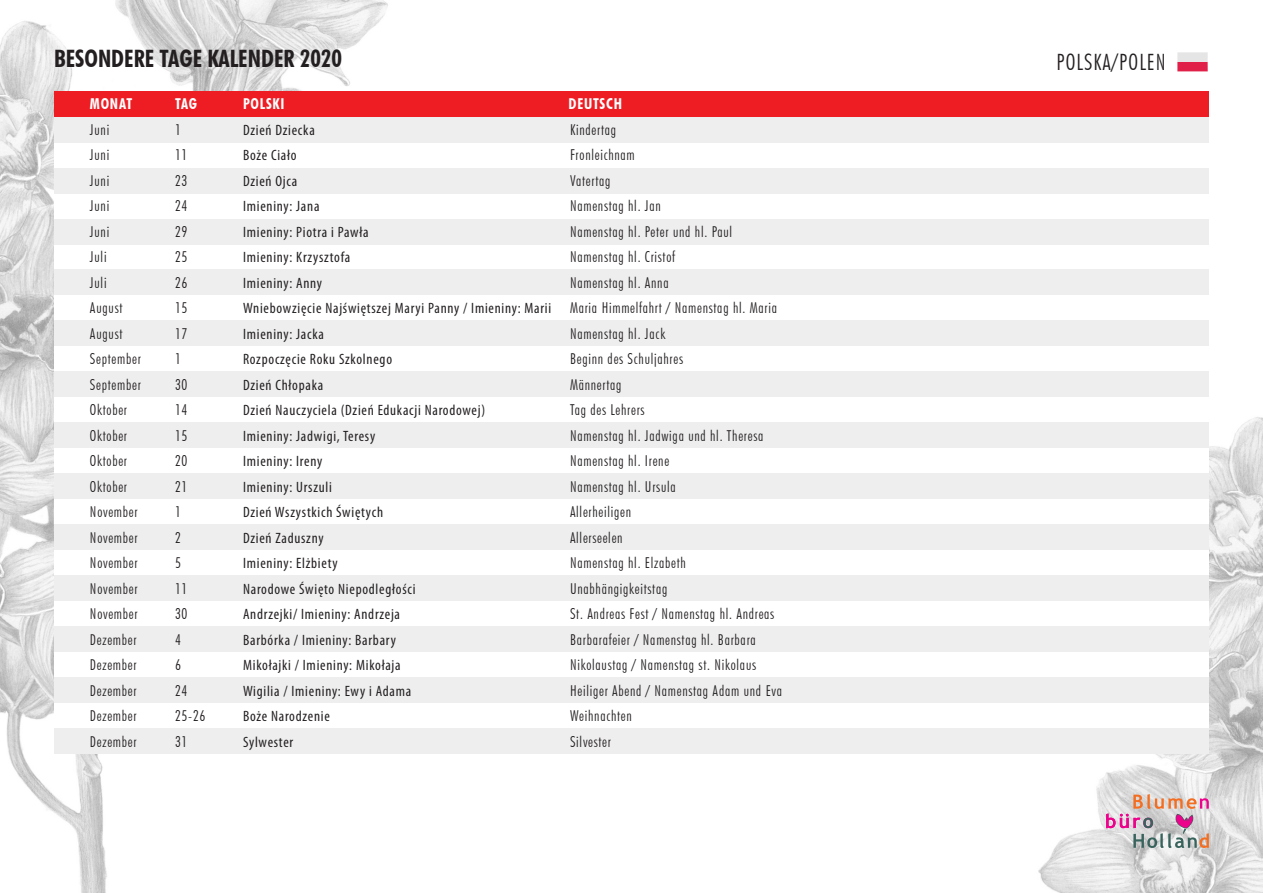
<style>
.page{position:relative;width:1263px;height:893px;background:#fff}
.page>*{position:absolute;margin:0;border:0;box-sizing:border-box;transform-origin:0 0}
.t1{font:700 condensed 24px "Futura BT";color:#231f20}
.t2{font:300 condensed 22.5px "Futura BT";letter-spacing:.05em;color:#231f20}
.t3{font:300 condensed 15px "Futura BT";letter-spacing:.05em;color:#231f20}
.t4{font:condensed 15px "Myriad Pro";letter-spacing:.05em;color:#231f20}
.t5{font:700 condensed 15px "Futura BT";letter-spacing:.05em;color:#fff}
</style>
<div class="page">
<img style="left:0;top:0;width:388px;height:893px">
<img style="left:1038px;top:417px;width:225px;height:476px">
<svg style="left:1106px;top:794px;width:103px;height:54px;background:#d0babd"></svg>
<div style="left:54px;top:91px;width:1155px;height:663px;background:#fff"></div>
<div style="left:54px;top:117px;width:1155px;height:25px;background:#eeeeef"></div>
<div style="left:54px;top:321px;width:1155px;height:25px;background:#eeeeef"></div>
<div style="left:54px;top:91px;width:1155px;height:26px;background:#ee1d23"></div>
<div style="left:54px;top:219px;width:1155px;height:25px;background:#eeeeef"></div>
<div style="left:54px;top:423px;width:1155px;height:25px;background:#eeeeef"></div>
<div style="left:54px;top:524px;width:1155px;height:26px;background:#eeeeef"></div>
<div style="left:54px;top:626px;width:1155px;height:26px;background:#eeeeef"></div>
<div style="left:54px;top:677px;width:1155px;height:26px;background:#eeeeef"></div>
<div style="left:54px;top:728px;width:1155px;height:26px;background:#eeeeef"></div>
<div style="left:54px;top:168px;width:1155px;height:25px;background:#eeeeef"></div>
<div style="left:54px;top:372px;width:1155px;height:25px;background:#eeeeef"></div>
<div style="left:54px;top:270px;width:1155px;height:25px;background:#eeeeef"></div>
<div style="left:54px;top:474px;width:1155px;height:25px;background:#eeeeef"></div>
<div style="left:54px;top:575px;width:1155px;height:26px;background:#eeeeef"></div>
<svg style="left:1177px;top:52px;width:31px;height:19px"></svg>
<h1 class="t1" style="left:54px;top:44px;width:290px">BESONDERE TAGE KALENDER 2020</h1>
<p class="t5" style="left:90px;top:95px;width:44px">MONAT</p>
<p class="t5" style="left:175px;top:95px;width:24px">TAG</p>
<p class="t5" style="left:243px;top:95px;width:43px">POLSKI</p>
<p class="t5" style="left:568px;top:95px;width:55px">DEUTSCH</p>
<p class="t3" style="left:90px;top:120px;width:21px">Juni</p>
<p class="t3" style="left:175px;top:120px;width:7px">1</p>
<p class="t4" style="left:243px;top:121px;width:73px">Dzień Dziecka</p>
<p class="t3" style="left:570px;top:120px;width:48px">Kindertag</p>
<p class="t3" style="left:90px;top:146px;width:21px">Juni</p>
<p class="t3" style="left:175px;top:146px;width:14px">11</p>
<p class="t4" style="left:243px;top:146px;width:55px">Boże Ciało</p>
<p class="t3" style="left:570px;top:146px;width:66px">Fronleichnam</p>
<p class="t3" style="left:90px;top:171px;width:21px">Juni</p>
<p class="t3" style="left:175px;top:171px;width:14px">23</p>
<p class="t4" style="left:243px;top:172px;width:56px">Dzień Ojca</p>
<p class="t3" style="left:570px;top:171px;width:42px">Vatertag</p>
<p class="t3" style="left:90px;top:197px;width:21px">Juni</p>
<p class="t3" style="left:175px;top:197px;width:14px">24</p>
<p class="t4" style="left:243px;top:197px;width:78px">Imieniny: Jana</p>
<p class="t3" style="left:570px;top:197px;width:92px">Namenstag hl. Jan</p>
<p class="t3" style="left:90px;top:222px;width:21px">Juni</p>
<p class="t3" style="left:175px;top:222px;width:14px">29</p>
<p class="t4" style="left:243px;top:223px;width:127px">Imieniny: Piotra i Pawła</p>
<p class="t3" style="left:570px;top:222px;width:164px">Namenstag hl. Peter und hl. Paul</p>
<p class="t3" style="left:90px;top:248px;width:18px">Juli</p>
<p class="t3" style="left:175px;top:248px;width:14px">25</p>
<p class="t4" style="left:243px;top:248px;width:109px">Imieniny: Krzysztofa</p>
<p class="t3" style="left:570px;top:248px;width:107px">Namenstag hl. Cristof</p>
<p class="t3" style="left:90px;top:273px;width:18px">Juli</p>
<p class="t3" style="left:175px;top:273px;width:14px">26</p>
<p class="t4" style="left:243px;top:274px;width:81px">Imieniny: Anny</p>
<p class="t3" style="left:570px;top:273px;width:100px">Namenstag hl. Anna</p>
<p class="t3" style="left:90px;top:299px;width:34px">August</p>
<p class="t3" style="left:175px;top:299px;width:14px">15</p>
<p class="t4" style="left:243px;top:299px;width:310px">Wniebowzięcie Najświętszej Maryi Panny / Imieniny: Marii</p>
<p class="t3" style="left:570px;top:299px;width:208px">Maria Himmelfahrt / Namenstag hl. Maria</p>
<p class="t3" style="left:90px;top:324px;width:34px">August</p>
<p class="t3" style="left:175px;top:324px;width:14px">17</p>
<p class="t4" style="left:243px;top:325px;width:82px">Imieniny: Jacka</p>
<p class="t3" style="left:570px;top:324px;width:97px">Namenstag hl. Jack</p>
<p class="t3" style="left:90px;top:350px;width:52px">September</p>
<p class="t3" style="left:175px;top:350px;width:7px">1</p>
<p class="t4" style="left:243px;top:350px;width:151px">Rozpoczęcie Roku Szkolnego</p>
<p class="t3" style="left:570px;top:350px;width:114px">Beginn des Schuljahres</p>
<p class="t3" style="left:90px;top:375px;width:52px">September</p>
<p class="t3" style="left:175px;top:375px;width:14px">30</p>
<p class="t4" style="left:243px;top:376px;width:82px">Dzień Chłopaka</p>
<p class="t3" style="left:570px;top:375px;width:53px">Männertag</p>
<p class="t3" style="left:90px;top:401px;width:39px">Oktober</p>
<p class="t3" style="left:175px;top:401px;width:14px">14</p>
<p class="t4" style="left:243px;top:401px;width:244px">Dzień Nauczyciela (Dzień Edukacji Narodowej)</p>
<p class="t3" style="left:570px;top:401px;width:76px">Tag des Lehrers</p>
<p class="t3" style="left:90px;top:426px;width:39px">Oktober</p>
<p class="t3" style="left:175px;top:426px;width:14px">15</p>
<p class="t4" style="left:243px;top:427px;width:134px">Imieniny: Jadwigi, Teresy</p>
<p class="t3" style="left:570px;top:426px;width:195px">Namenstag hl. Jadwiga und hl. Theresa</p>
<p class="t3" style="left:90px;top:452px;width:39px">Oktober</p>
<p class="t3" style="left:175px;top:452px;width:14px">20</p>
<p class="t4" style="left:243px;top:452px;width:81px">Imieniny: Ireny</p>
<p class="t3" style="left:570px;top:452px;width:101px">Namenstag hl. Irene</p>
<p class="t3" style="left:90px;top:477px;width:39px">Oktober</p>
<p class="t3" style="left:175px;top:477px;width:14px">21</p>
<p class="t4" style="left:243px;top:478px;width:90px">Imieniny: Urszuli</p>
<p class="t3" style="left:570px;top:477px;width:107px">Namenstag hl. Ursula</p>
<p class="t3" style="left:90px;top:503px;width:49px">November</p>
<p class="t3" style="left:175px;top:503px;width:7px">1</p>
<p class="t4" style="left:243px;top:503px;width:141px">Dzień Wszystkich Świętych</p>
<p class="t3" style="left:570px;top:503px;width:63px">Allerheiligen</p>
<p class="t3" style="left:90px;top:528px;width:49px">November</p>
<p class="t3" style="left:175px;top:528px;width:7px">2</p>
<p class="t4" style="left:243px;top:529px;width:82px">Dzień Zaduszny</p>
<p class="t3" style="left:570px;top:528px;width:54px">Allerseelen</p>
<p class="t3" style="left:90px;top:554px;width:49px">November</p>
<p class="t3" style="left:175px;top:554px;width:7px">5</p>
<p class="t4" style="left:243px;top:554px;width:96px">Imieniny: Elżbiety</p>
<p class="t3" style="left:570px;top:554px;width:117px">Namenstag hl. Elzabeth</p>
<p class="t3" style="left:90px;top:579px;width:49px">November</p>
<p class="t3" style="left:175px;top:579px;width:14px">11</p>
<p class="t4" style="left:243px;top:580px;width:174px">Narodowe Święto Niepodległości</p>
<p class="t3" style="left:570px;top:579px;width:99px">Unabhängigkeitstag</p>
<p class="t3" style="left:90px;top:605px;width:49px">November</p>
<p class="t3" style="left:175px;top:605px;width:14px">30</p>
<p class="t4" style="left:243px;top:605px;width:159px">Andrzejki/ Imieniny: Andrzeja</p>
<p class="t3" style="left:570px;top:605px;width:206px">St. Andreas Fest / Namenstag hl. Andreas</p>
<p class="t3" style="left:90px;top:630px;width:48px">Dezember</p>
<p class="t3" style="left:175px;top:630px;width:7px">4</p>
<p class="t4" style="left:243px;top:631px;width:154px">Barbórka / Imieniny: Barbary</p>
<p class="t3" style="left:570px;top:630px;width:187px">Barbarafeier / Namenstag hl. Barbara</p>
<p class="t3" style="left:90px;top:656px;width:48px">Dezember</p>
<p class="t3" style="left:175px;top:656px;width:7px">6</p>
<p class="t4" style="left:243px;top:656px;width:159px">Mikołajki / Imieniny: Mikołaja</p>
<p class="t3" style="left:570px;top:656px;width:187px">Nikolaustag / Namenstag st. Nikolaus</p>
<p class="t3" style="left:90px;top:681px;width:48px">Dezember</p>
<p class="t3" style="left:175px;top:681px;width:14px">24</p>
<p class="t4" style="left:243px;top:682px;width:170px">Wigilia / Imieniny: Ewy i Adama</p>
<p class="t3" style="left:570px;top:681px;width:214px">Heiliger Abend / Namenstag Adam und Eva</p>
<p class="t3" style="left:90px;top:707px;width:48px">Dezember</p>
<p class="t3" style="left:175px;top:707px;width:32px">25-26</p>
<p class="t4" style="left:243px;top:707px;width:88px">Boże Narodzenie</p>
<p class="t3" style="left:570px;top:707px;width:63px">Weihnachten</p>
<p class="t3" style="left:90px;top:732px;width:48px">Dezember</p>
<p class="t3" style="left:175px;top:732px;width:14px">31</p>
<p class="t4" style="left:243px;top:733px;width:52px">Sylwester</p>
<p class="t3" style="left:570px;top:732px;width:42px">Silvester</p>
<h2 class="t2" style="left:1056px;top:48px;width:111px">POLSKA/POLEN</h2>
</div>
